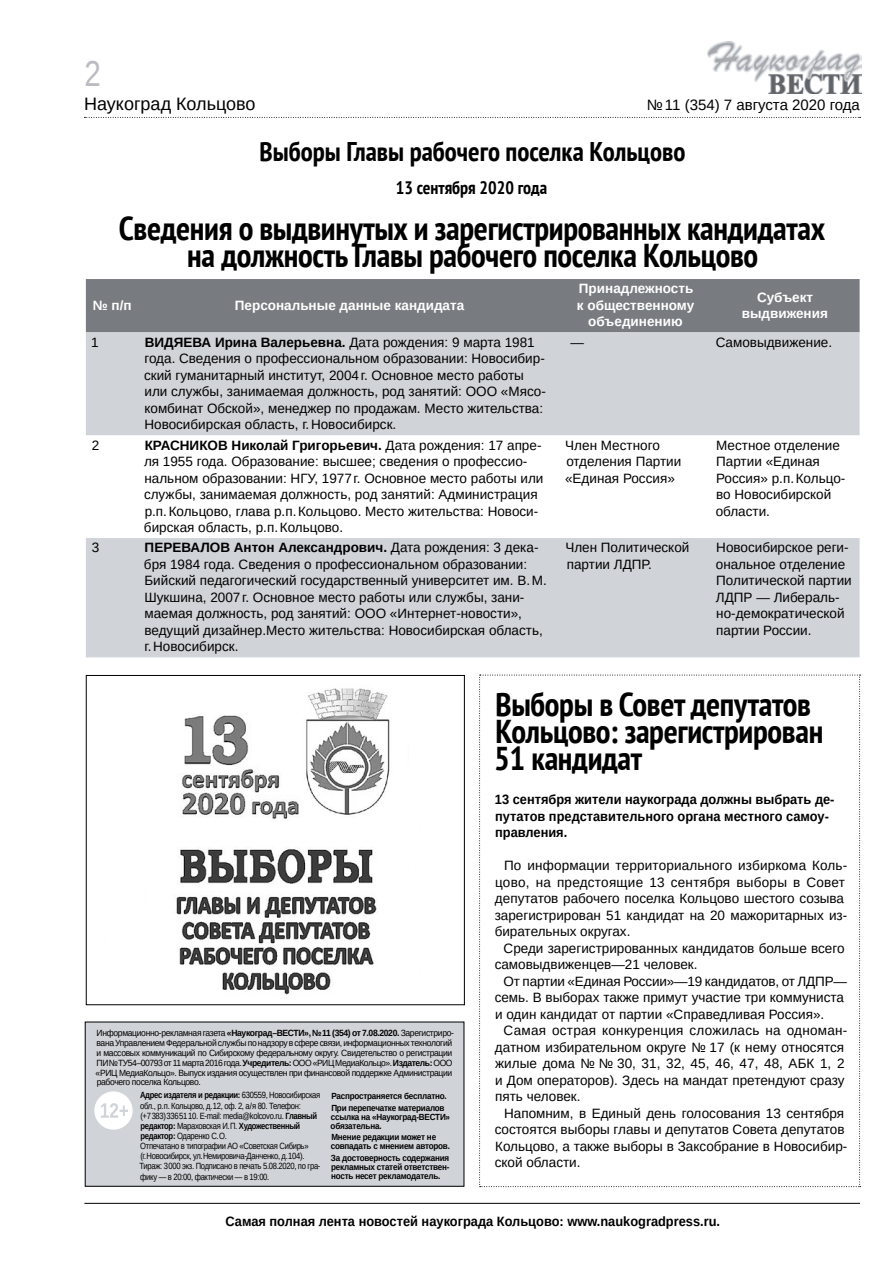
<style>
.page{position:relative;width:893px;height:1263px;background:#fff}
.page>*{position:absolute;margin:0;border:0;box-sizing:border-box;transform-origin:0 0}
.t1{font:36px "Liberation Sans Narrow";color:#babcc1}
.t2{font:700 condensed 33px/27px "PT Sans";letter-spacing:-.01em;color:#000}
.t3{font:700 condensed 27px "PT Sans";color:#000}
.t4{font:700 condensed 18px "PT Sans";color:#000}
.t5{font:18px "Liberation Sans";color:#000}
.t6{font:15px "Liberation Sans";color:#000}
.t7{font:13.5px/16.5px "Liberation Sans";color:#000}
.t8{font:700 13.5px/16.5px "Liberation Sans";color:#000;scale:.95 1}
.t9{font:700 13.5px/16.5px "Liberation Sans";color:#fff;text-align:center}
.t10{font:9px/9.9px "Liberation Sans";letter-spacing:-.04em;color:#000;scale:.95 1}
.t11{font:9px/10.2px "Liberation Sans";letter-spacing:-.04em;color:#000;scale:.85 1}
.t12{font:700 8.85px/8.9px "Liberation Sans";letter-spacing:-.025em;color:#000;scale:.91 1}
.s1{font-weight:700}
</style>
<div class="page">
<img style="left:708px;top:42px;width:153px;height:51px">
<hr style="left:84px;top:1203px;width:776px;height:1px;background:#000">
<svg style="left:84px;top:117px;width:777px;height:1px"></svg>
<div style="left:85px;top:1022px;width:379px;height:164px;background:#d0d3d7"></div>
<div style="left:85px;top:1022px;width:379px;height:165px;border:1px solid #000"></div>
<div style="left:94px;top:1091px;width:39px;height:39px;background:#fff;border-radius:50%"></div>
<svg style="left:101px;top:1103px;width:27px;height:15px"></svg>
<svg style="left:479px;top:675px;width:382px;height:512px"></svg>
<div style="left:86px;top:279px;width:774px;height:53px;background:#787b80"></div>
<svg style="left:86px;top:332px;width:774px;height:325px;fill:#d0d3d7"></svg>
<img style="left:176px;top:688px;width:214px;height:307px">
<div style="left:86px;top:675px;width:379px;height:330px;border:1px solid #000"></div>
<h1 class="t1" style="left:84px;top:53px;width:18px">2</h1>
<h3 class="t5" style="left:84px;top:92px;width:173px">Наукоград Кольцово</h3>
<p class="t6" style="left:647px;top:95px;width:215px">№ 11 (354) 7 августа 2020 года</p>
<h3 class="t3" style="left:260px;top:133px;width:427px">Выборы Главы рабочего поселка Кольцово</h3>
<h3 class="t4" style="left:396px;top:175px;width:153px">13 сентября 2020 года</h3>
<h2 class="t2" style="left:119px;top:214px;width:708px;text-align:center">Сведения о выдвинутых и зарегистрированных кандидатах на должность Главы рабочего поселка Кольцово</h2>
<p class="t9" style="left:93px;top:297px;width:40px">№ п/п</p>
<p class="t9" style="left:235px;top:297px;width:231px">Персональные данные кандидата</p>
<p class="t9" style="left:577px;top:281px;width:119px">Принадлежность к общественному объединению</p>
<p class="t9" style="left:742px;top:289px;width:88px">Субъект выдвижения</p>
<p class="t7" style="left:91px;top:334px;width:9px">1</p>
<p class="t7" style="left:144px;top:334px;width:403px"><span class="s1">ВИДЯЕВА Ирина Валерьевна.</span> Дата рождения: 9 марта 1981 года. Сведения о профессиональном образовании: Новосибир&shy;ский гуманитарный институт, 2004г. Основное место работы или службы, занимаемая должность, род занятий: ООО «Мясо&shy;комбинат Обской», менеджер по продажам. Место жительства:<br>Новосибирская область, г.Новосибирск.</p>
<p class="t7" style="left:570px;top:334px;width:15px">—</p>
<p class="t7" style="left:716px;top:334px;width:118px">Самовыдвижение.</p>
<p class="t7" style="left:92px;top:437px;width:9px">2</p>
<p class="t7" style="left:144px;top:437px;width:401px"><span class="s1">КРАСНИКОВ Николай Григорьевич.</span> Дата рождения: 17 апре&shy;ля 1955 года. Образование: высшее; сведения о профессио&shy;нальном образовании: НГУ, 1977г. Основное место работы или службы, занимаемая должность, род занятий: Администрация р.п.Кольцово, глава р.п.Кольцово. Место жительства: Новоси&shy;бирская область, р.п.Кольцово.</p>
<p class="t7" style="left:565px;top:437px;width:118px">Член Местного отделения Партии «Единая Россия»</p>
<p class="t7" style="left:716px;top:437px;width:131px">Местное отделение<br>Партии «Единая<br>Россия» р.п.Кольцо&shy;во Новосибирской области.</p>
<p class="t7" style="left:92px;top:539px;width:9px">3</p>
<p class="t7" style="left:144px;top:539px;width:404px"><span class="s1">ПЕРЕВАЛОВ Антон Александрович.</span> Дата рождения: 3 дека&shy;бря 1984 года. Сведения о профессиональном образовании:<br>Бийский педагогический государственный университет им. В.М.<br>Шукшина, 2007г. Основное место работы или службы, зани&shy;маемая должность, род занятий: ООО «Интернет-новости», ведущий дизайнер.Место жительства: Новосибирская область, г.Новосибирск.</p>
<p class="t7" style="left:565px;top:539px;width:126px">Член Политической партии ЛДПР.</p>
<p class="t7" style="left:716px;top:539px;width:137px">Новосибирское реги&shy;ональное отделение<br>Политической партии<br>ЛДПР — Либераль&shy;но-демократической партии России.</p>
<p class="t10" style="left:96px;top:1028px;width:379px">Информационно-рекламная газета <span class="s1">«Наукоград–ВЕСТИ», № 11 (354) от 7.08.2020.</span> Зарегистриро&shy;вана Управлением Федеральной службы по надзору в сфере связи, информационных технологий и массовых коммуникаций по Сибирскому федеральному округу. Свидетельство о регистрации ПИ№ТУ54–00793 от 11 марта 2016 года. <span class="s1">Учредитель:</span> ООО «РИЦ МедиаКольцо». <span class="s1">Издатель:</span> ООО «РИЦ МедиаКольцо». Выпуск издания осуществлен при финансовой поддержке Администрации рабочего поселка Кольцово.</p>
<p class="t12" style="left:331px;top:1090px;width:128px;line-height:11.9px">Распространяется бесплатно.<br>При перепечатке материалов</p>
<p class="t12" style="left:331px;top:1112px;width:133px">ссылка на «Наукоград-ВЕСТИ» обязательна.</p>
<p class="t12" style="left:331px;top:1133px;width:132px">Мнение редакции может не совпадать с мнением авторов.</p>
<p class="t12" style="left:331px;top:1154px;width:132px;text-align:justify">За достоверность содержания рекламных статей ответствен&shy;ность несет рекламодатель.</p>
<p class="t11" style="left:140px;top:1090px;width:214px"><span class="s1">Адрес издателя и редакции:</span> 630559, Новосибирская обл., р.п. Кольцово, д.12, оф. 2, а / я 80. Телефон:<br>(+7 383)336 51 10. E-mail: media@kolcovo.ru. <span class="s1">Главный редактор:</span> Мараховская И.П. <span class="s1">Художественный редактор:</span> Одаренко С.О.<br>Отпечатано в типографии АО «Советская Сибирь» (г.Новосибирск, ул.Немировича-Данченко, д.104).<br>Тираж: 3000 экз. Подписано в печать 5.08.2020, по гра&shy;фику — в 20:00, фактически — в 19:00.</p>
<h2 class="t2" style="left:494px;top:690px;width:331px">Выборы в Совет депутатов<br>Кольцово: зарегистрирован<br>51 кандидат</h2>
<p class="t8" style="left:495px;top:791px;width:359px">13 сентября жители наукограда должны выбрать де&shy;путатов представительного органа местного самоу&shy;правления.</p>
<p class="t7" style="left:495px;top:857px;width:354px;text-indent:9px">По информации территориального избиркома Коль&shy;цово, на предстоящие 13 сентября выборы в Совет депутатов рабочего поселка Кольцово шестого созыва зарегистрирован 51 кандидат на 20 мажоритарных из&shy;бирательных округах.</p>
<p class="t7" style="left:495px;top:940px;width:351px;text-indent:9px">Среди зарегистрированных кандидатов больше всего самовыдвиженцев—21 человек.</p>
<p class="t7" style="left:495px;top:973px;width:354px;text-indent:9px">От партии «Единая России»—19 кандидатов, от ЛДПР— семь. В выборах также примут участие три коммуниста и один кандидат от партии «Справедливая Россия».</p>
<p class="t7" style="left:495px;top:1022px;width:354px;text-indent:9px">Самая острая конкуренция сложилась на одноман&shy;датном избирательном округе № 17 (к нему относятся жилые дома № № 30, 31, 32, 45, 46, 47, 48, АБК 1, 2 и Дом операторов). Здесь на мандат претендуют сразу пять человек.</p>
<p class="t7" style="left:495px;top:1105px;width:354px;text-indent:9px">Напомним, в Единый день голосования 13 сентября состоятся выборы главы и депутатов Совета депутатов Кольцово, а также выборы в Заксобрание в Новосибир&shy;ской области.</p>
<p class="t8" style="left:225px;top:1214px;width:522px">Самая полная лента новостей наукограда Кольцово: www.naukogradpress.ru.</p>
</div>
